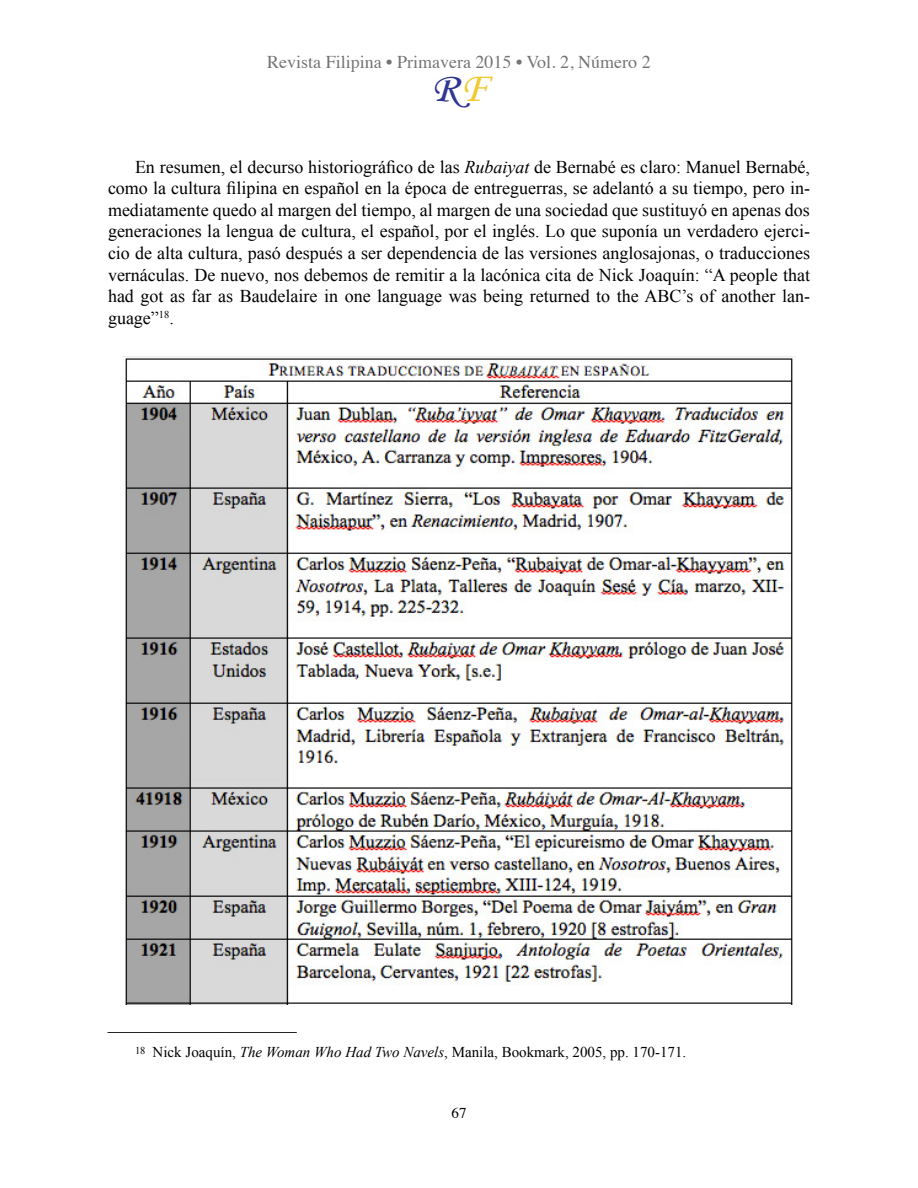
<style>
.page{position:relative;width:918px;height:1188px;background:#fff}
.page>*{position:absolute;margin:0;border:0;box-sizing:border-box;transform-origin:0 0}
.t1{font:42px "Monotype Corsiva";color:#2f3693;scale:1.15 1}
.t2{font:18px/21.6px "Times New Roman";color:#000;text-align:justify}
.t3{font:18px "Times";color:#000}
.t4{font:15px "Times New Roman";color:#000}
.t5{font:15px "Times";color:#000}
.s1{color:#f0ca30}
.s2{font-style:italic}
</style>
<div class="page">
<img style="left:123px;top:356px;width:672px;height:648px">
<p class="t3" style="left:267px;top:45px;width:385px">Revista Filipina • Primavera 2015 • Vol. 2, Número 2</p>
<h1 class="t1" style="left:430px;top:63px;width:51px">R<span class="s1">F</span></h1>
<p class="t2" style="left:108px;top:156px;width:704px;text-indent:27px">En resumen, el decurso historiográfico de las <span class="s2">Rubaiyat</span> de Bernabé es claro: Manuel Bernabé, como la cultura filipina en español en la época de entreguerras, se adelantó a su tiempo, pero in&shy;mediatamente quedo al margen del tiempo, al margen de una sociedad que sustituyó en apenas dos generaciones la lengua de cultura, el español, por el inglés. Lo que suponía un verdadero ejerci&shy;cio de alta cultura, pasó después a ser dependencia de las versiones anglosajonas, o traducciones vernáculas. De nuevo, nos debemos de remitir a la lacónica cita de Nick Joaquín: “A people that had got as far as Baudelaire in one language was being returned to the ABC’s of another lan&shy;guage”<sup>18</sup>.</p>
<p class="t2" style="left:108px;top:1012px;width:190px">_____________________</p>
<p class="t4" style="left:135px;top:1042px;width:553px"><sup>18</sup> Nick Joaquín, <span class="s2">The Woman Who Had Two Navels</span>, Manila, Bookmark, 2005, pp. 170-171.</p>
<p class="t5" style="left:452px;top:1099px;width:16px">67</p>
</div>
